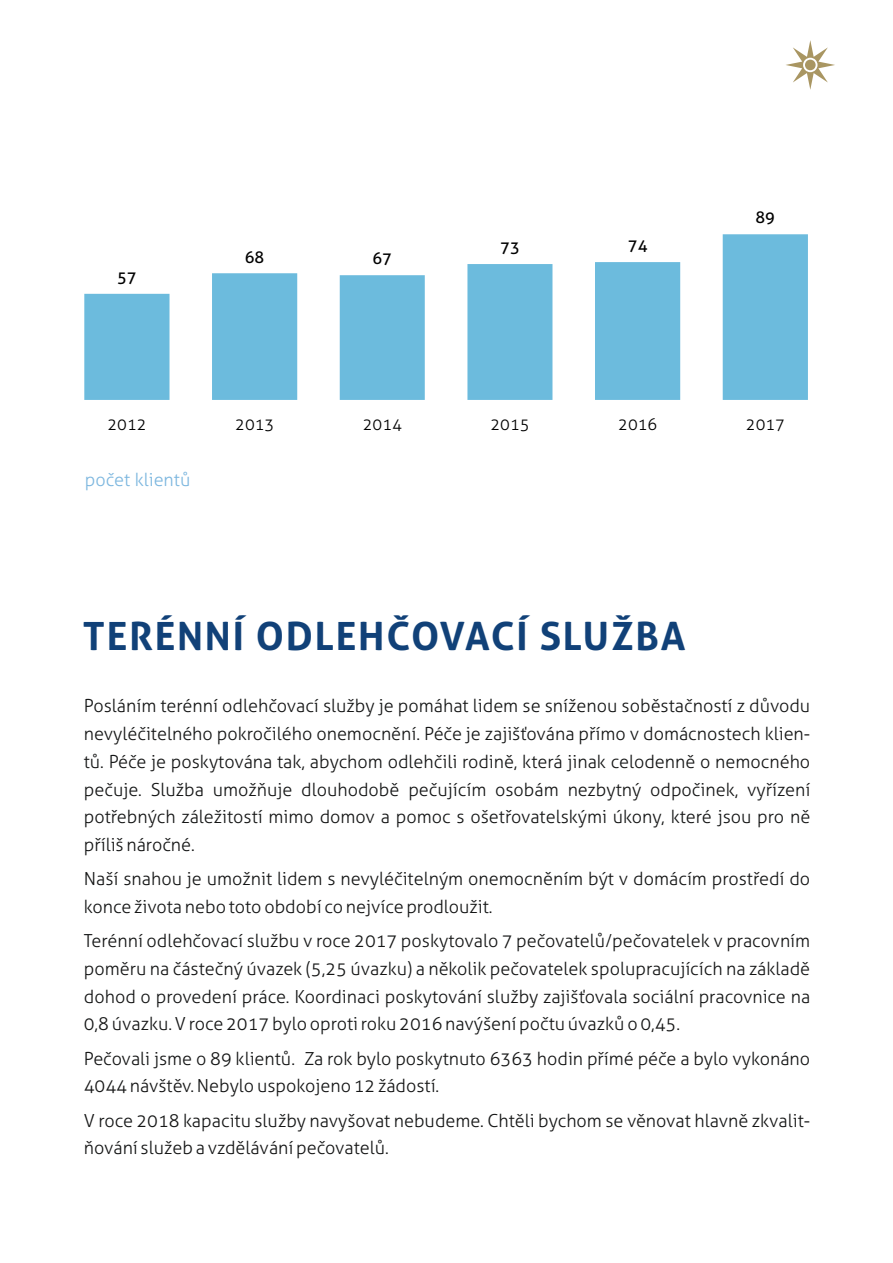
<style>
.page{position:relative;width:893px;height:1263px;background:#fff}
.page>*{position:absolute;margin:0;border:0;box-sizing:border-box;transform-origin:0 0}
.t1{font:700 39px "Aller";letter-spacing:.045em;color:#114178}
.t2{font:300 18px/27.8px "Aller";color:#151616}
.t3{font:300 18px "Aller";color:#7db7df}
.t4{font:300 16.35px "Aller";color:#000}
.t5{font:16.35px "Aller";color:#000}
</style>
<div class="page">
<svg style="left:786px;top:40px;width:49px;height:50px"></svg>
<svg style="left:84px;top:234px;width:724px;height:166px;fill:#6cbbdd"></svg>
<p class="t5" style="left:117px;top:271px;width:21px">57</p>
<p class="t5" style="left:245px;top:251px;width:21px">68</p>
<p class="t5" style="left:372px;top:252px;width:21px">67</p>
<p class="t5" style="left:500px;top:241px;width:21px">73</p>
<p class="t5" style="left:628px;top:239px;width:21px">74</p>
<p class="t5" style="left:755px;top:211px;width:21px">89</p>
<p class="t4" style="left:108px;top:418px;width:41px">2012</p>
<p class="t4" style="left:235px;top:418px;width:41px">2013</p>
<p class="t4" style="left:363px;top:418px;width:41px">2014</p>
<p class="t4" style="left:490px;top:418px;width:41px">2015</p>
<p class="t4" style="left:618px;top:418px;width:41px">2016</p>
<p class="t4" style="left:746px;top:418px;width:41px">2017</p>
<p class="t3" style="left:85px;top:473px;width:107px">počet klientů</p>
<h1 class="t1" style="left:83px;top:621px;width:604px">TERÉNNÍ ODLEHČOVACÍ SLUŽBA</h1>
<p class="t2" style="left:84px;top:694px;width:728px;text-align:justify">Posláním terénní odlehčovací služby je pomáhat lidem se sníženou soběstačností z důvodu nevyléčitelného pokročilého onemocnění. Péče je zajišťována přímo v domácnostech klien&shy;tů. Péče je poskytována tak, abychom odlehčili rodině, která jinak celodenně o nemocného pečuje. Služba umožňuje dlouhodobě pečujícím osobám nezbytný odpočinek, vyřízení potřebných záležitostí mimo domov a pomoc s ošetřovatelskými úkony, které jsou pro ně příliš náročné.</p>
<p class="t2" style="left:84px;top:867px;width:728px">Naší snahou je umožnit lidem s nevyléčitelným onemocněním být v domácím prostředí do konce života nebo toto období co nejvíce prodloužit.</p>
<p class="t2" style="left:84px;top:929px;width:728px;text-align:justify">Terénní odlehčovací službu v roce 2017 poskytovalo 7 pečovatelů/pečovatelek v pracovním poměru na částečný úvazek (5,25 úvazku) a několik pečovatelek spolupracujících na základě dohod o provedení práce. Koordinaci poskytování služby zajišťovala sociální pracovnice na 0,8 úvazku. V roce 2017 bylo oproti roku 2016 navýšení počtu úvazků o 0,45.</p>
<p class="t2" style="left:84px;top:1046px;width:728px">Pečovali jsme o 89 klientů. Za rok bylo poskytnuto 6363 hodin přímé péče a bylo vykonáno<br>4044 návštěv. Nebylo uspokojeno 12 žádostí.</p>
<p class="t2" style="left:84px;top:1108px;width:728px">V roce 2018 kapacitu služby navyšovat nebudeme. Chtěli bychom se věnovat hlavně zkvalit&shy;ňování služeb a vzdělávání pečovatelů.</p>
</div>
